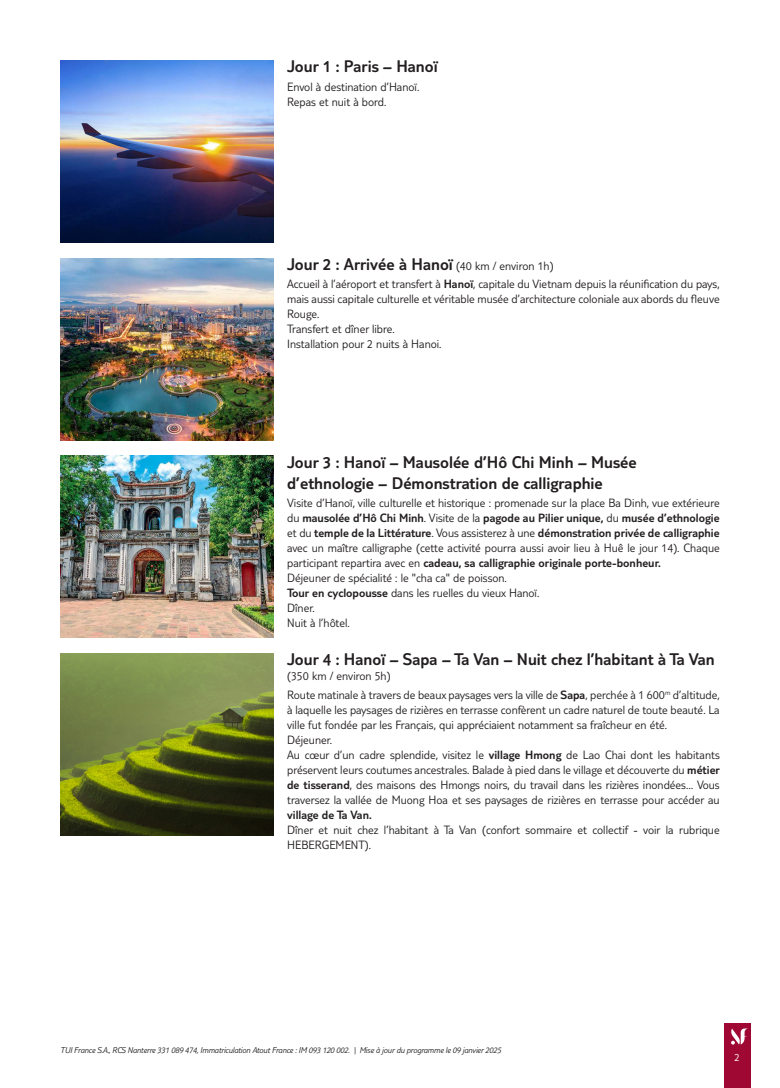
<style>
.page{position:relative;width:780px;height:1088px;background:#fff}
.page>*{position:absolute;margin:0;border:0;box-sizing:border-box;transform-origin:0 0}
.t1{font:300 17.5px/21px "TUI Type";color:#231f20}
.t2{font:300 12.5px/15px "TUI Type";color:#231f20}
.t3{font:300 12.5px "TUI Type";color:#231f20}
.t4{font:300 11.25px "TUI Type";color:#fff}
.t5{font:italic 300 8.75px "TUI Type";letter-spacing:-.02em;color:#231f20}
.s1{font-size:12.5px}
.s2{font-style:inherit}
</style>
<div class="page">
<div style="left:724px;top:1023px;width:26px;height:65px;background:#9e0832"></div>
<svg style="left:731px;top:1028px;width:17px;height:16px"></svg>
<img style="left:60px;top:60px;width:213px;height:182px">
<img style="left:60px;top:258px;width:213px;height:182px">
<img style="left:60px;top:456px;width:213px;height:182px">
<img style="left:60px;top:654px;width:213px;height:182px">
<h1 class="t1" style="left:287px;top:55px;width:152px">Jour 1 : Paris – Hanoï</h1>
<p class="t2" style="left:287px;top:79px;width:134px">Envol à destination d’Hanoï.<br>Repas et nuit à bord.</p>
<h1 class="t1" style="left:287px;top:253px;width:268px">Jour 2 : Arrivée à Hanoï <span class="s1">(40 km / environ 1h)</span></h1>
<p class="t2" style="left:287px;top:276px;width:434px">Accueil à l’aéroport et transfert à <span class="s2">Hanoï</span>, capitale du Vietnam depuis la réunification du pays, mais aussi capitale culturelle et véritable musée d’architecture coloniale aux abords du fleuve Rouge.<br>Transfert et dîner libre.<br>Installation pour 2 nuits à Hanoi.</p>
<h1 class="t1" style="left:287px;top:451px;width:351px">Jour 3 : Hanoï – Mausolée d’Hô Chi Minh – Musée d’ethnologie – Démonstration de calligraphie</h1>
<p class="t2" style="left:287px;top:495px;width:434px">Visite d’Hanoï, ville culturelle et historique : promenade sur la place Ba Dinh, vue extérieure du <span class="s2">mausolée d’Hô Chi Minh</span>. Visite de la <span class="s2">pagode au Pilier unique,</span> du <span class="s2">musée d’ethnologie </span>et du <span class="s2">temple de la Littérature</span>. Vous assisterez à une <span class="s2">démonstration privée de calligraphie </span>avec un maître calligraphe (cette activité pourra aussi avoir lieu à Huê le jour 14). Chaque participant repartira avec en <span class="s2">cadeau, sa calligraphie originale porte-bonheur.<br></span>Déjeuner de spécialité : le "cha ca" de poisson.<br><span class="s2">Tour en cyclopousse</span> dans les ruelles du vieux Hanoï.<br>Dîner.<br>Nuit à l’hôtel.</p>
<h1 class="t1" style="left:287px;top:649px;width:429px">Jour 4 : Hanoï – Sapa – Ta Van – Nuit chez l’habitant à Ta Van</h1>
<p class="t2" style="left:287px;top:667px;width:434px;line-height:18.5px">(350 km / environ 5h)<br>Route matinale à travers de beaux paysages vers la ville de <span class="s2">Sapa</span>, perchée à 1 600<sup>m</sup> d’altitude,</p>
<p class="t2" style="left:287px;top:702px;width:434px">à laquelle les paysages de rizières en terrasse confèrent un cadre naturel de toute beauté. La ville fut fondée par les Français, qui appréciaient notamment sa fraîcheur en été.<br>Déjeuner.<br>Au cœur d’un cadre splendide, visitez le <span class="s2">village Hmong</span> de Lao Chai dont les habitants préservent leurs coutumes ancestrales. Balade à pied dans le village et découverte du <span class="s2">métier de tisserand</span>, des maisons des Hmongs noirs, du travail dans les rizières inondées… Vous traversez la vallée de Muong Hoa et ses paysages de rizières en terrasse pour accéder au</p>
<p class="t3" style="left:287px;top:808px;width:86px">village de Ta Van.</p>
<p class="t2" style="left:287px;top:822px;width:434px">Dîner et nuit chez l’habitant à Ta Van (confort sommaire et collectif - voir la rubrique<br>HEBERGEMENT).</p>
<p class="t5" style="left:60px;top:1045px;width:442px">TUI France S.A., RCS Nanterre 331 089 474, Immatriculation Atout France : IM 093 120 002. | Mise à jour du programme le 09 janvier 2025</p>
<p class="t4" style="left:734px;top:1050px;width:7px">2</p>
</div>
